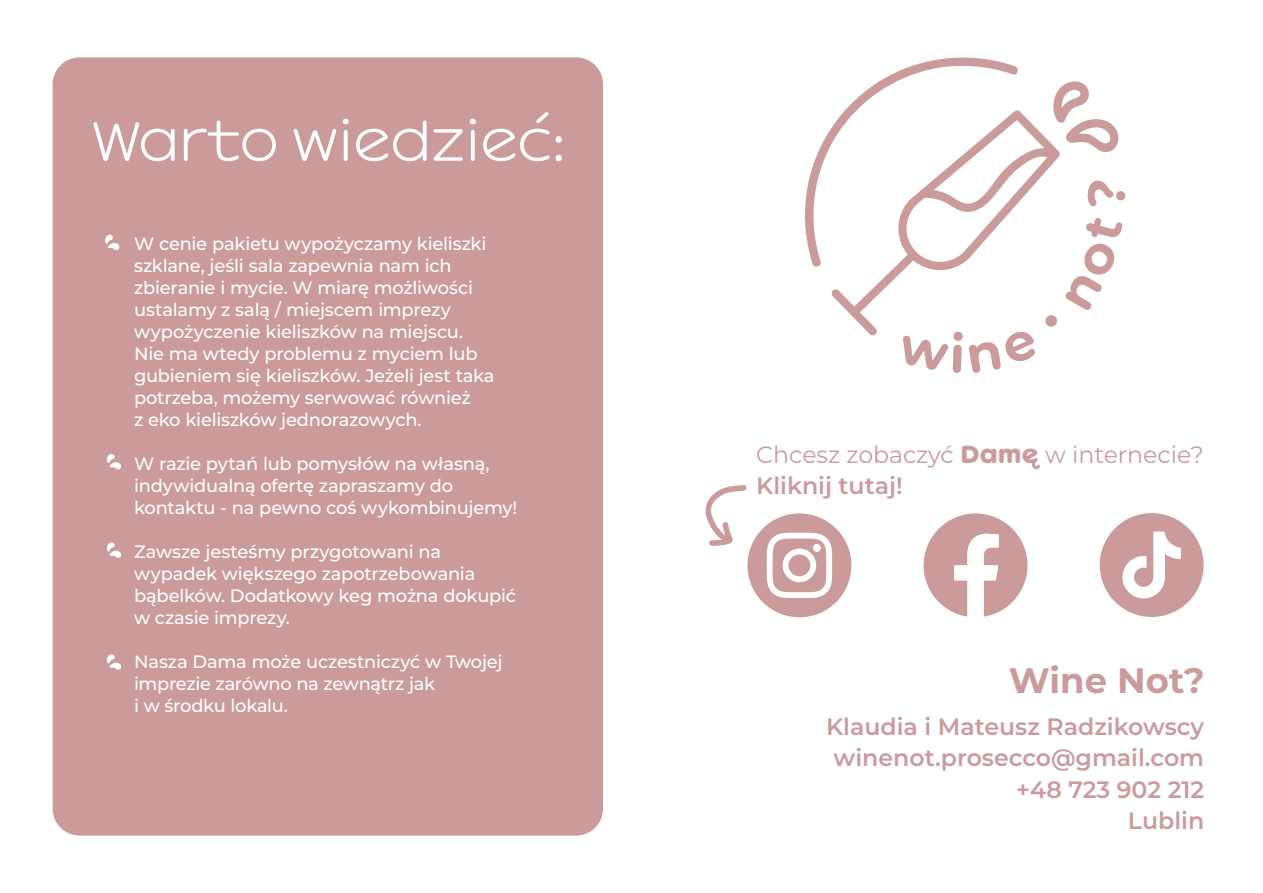
<style>
.page{position:relative;width:1263px;height:893px;background:#fff}
.page>*{position:absolute;margin:0;border:0;box-sizing:border-box;transform-origin:0 0}
.t1{font:52.5px "G8321";color:#fff}
.t2{font:700 35.4px "Montserrat";color:#cb9b9c}
.t3{font:600 23.7px/31.5px "Montserrat";color:#cb9b9c;text-align:right}
.t4{font:23.7px/31.5px "Montserrat";color:#cb9b9c}
.t5{font:500 17.85px/22px "Montserrat";letter-spacing:-.015em;color:#fff}
.s1{font-family:"Myriad Pro"}
.s2{font-family:"G8321";font-weight:800}
.s3{font-weight:600}
</style>
<div class="page">
<div style="left:53px;top:57px;width:550px;height:779px;background:#cb9b9c;border-radius:27px"></div>
<svg style="left:536px;top:112px;width:13px;height:11px"></svg>
<svg style="left:107px;top:454px;width:14px;height:16px"></svg>
<svg style="left:107px;top:542px;width:14px;height:16px"></svg>
<svg style="left:107px;top:654px;width:14px;height:16px"></svg>
<svg style="left:105px;top:234px;width:15px;height:16px"></svg>
<svg style="left:805px;top:57px;width:213px;height:210px"></svg>
<svg style="left:903px;top:335px;width:60px;height:38px"></svg>
<svg style="left:969px;top:335px;width:66px;height:38px"></svg>
<svg style="left:1065px;top:244px;width:49px;height:66px"></svg>
<svg style="left:1086px;top:218px;width:36px;height:19px"></svg>
<svg style="left:1053px;top:81px;width:66px;height:71px"></svg>
<svg style="left:831px;top:110px;width:229px;height:225px"></svg>
<svg style="left:1087px;top:180px;width:39px;height:26px"></svg>
<div style="left:747px;top:513px;width:104px;height:104px;background:#cb9b9c;border-radius:50%"></div>
<svg style="left:767px;top:533px;width:65px;height:65px"></svg>
<div style="left:813px;top:544px;width:8px;height:8px;background:#fff;border-radius:50%"></div>
<svg style="left:924px;top:513px;width:103px;height:104px"></svg>
<div style="left:1100px;top:513px;width:104px;height:104px;background:#cb9b9c;border-radius:50%"></div>
<svg style="left:1122px;top:531px;width:59px;height:68px"></svg>
<svg style="left:705px;top:485px;width:42px;height:61px"></svg>
<svg style="left:1032px;top:458px;width:8px;height:11px"></svg>
<h1 class="t1" style="left:92px;top:116px;width:473px">Warto wiedziec<span class="s1">:</span></h1>
<p class="t5" style="left:134px;top:232px;width:362px">W cenie pakietu wypożyczamy kieliszki szklane, jeśli sala zapewnia nam ich zbieranie i mycie. W miarę możliwości ustalamy z salą / miejscem imprezy wypożyczenie kieliszków na miejscu.<br>Nie ma wtedy problemu z myciem lub gubieniem się kieliszków. Jeżeli jest taka potrzeba, możemy serwować również<br>z eko kieliszków jednorazowych.</p>
<p class="t5" style="left:134px;top:452px;width:385px">W razie pytań lub pomysłów na własną, indywidualną ofertę zapraszamy do kontaktu - na pewno coś wykombinujemy!</p>
<p class="t5" style="left:134px;top:540px;width:383px">Zawsze jesteśmy przygotowani na wypadek większego zapotrzebowania bąbelków. Dodatkowy keg można dokupić w czasie imprezy.</p>
<p class="t5" style="left:134px;top:650px;width:370px">Nasza Dama może uczestniczyć w Twojej imprezie zarówno na zewnątrz jak<br>i w środku lokalu.</p>
<h3 class="t4" style="left:756px;top:438px;width:449px">Chcesz zobaczyć <span class="s2">Dame</span> w internecie?<br><span class="s3">Kliknij tutaj!</span></h3>
<h2 class="t2" style="left:1009px;top:655px;width:198px">Wine Not?</h2>
<h3 class="t3" style="left:826px;top:710px;width:380px">Klaudia i Mateusz Radzikowscy winenot.prosecco@gmail.com +48 723 902 212<br>Lublin</h3>
</div>
